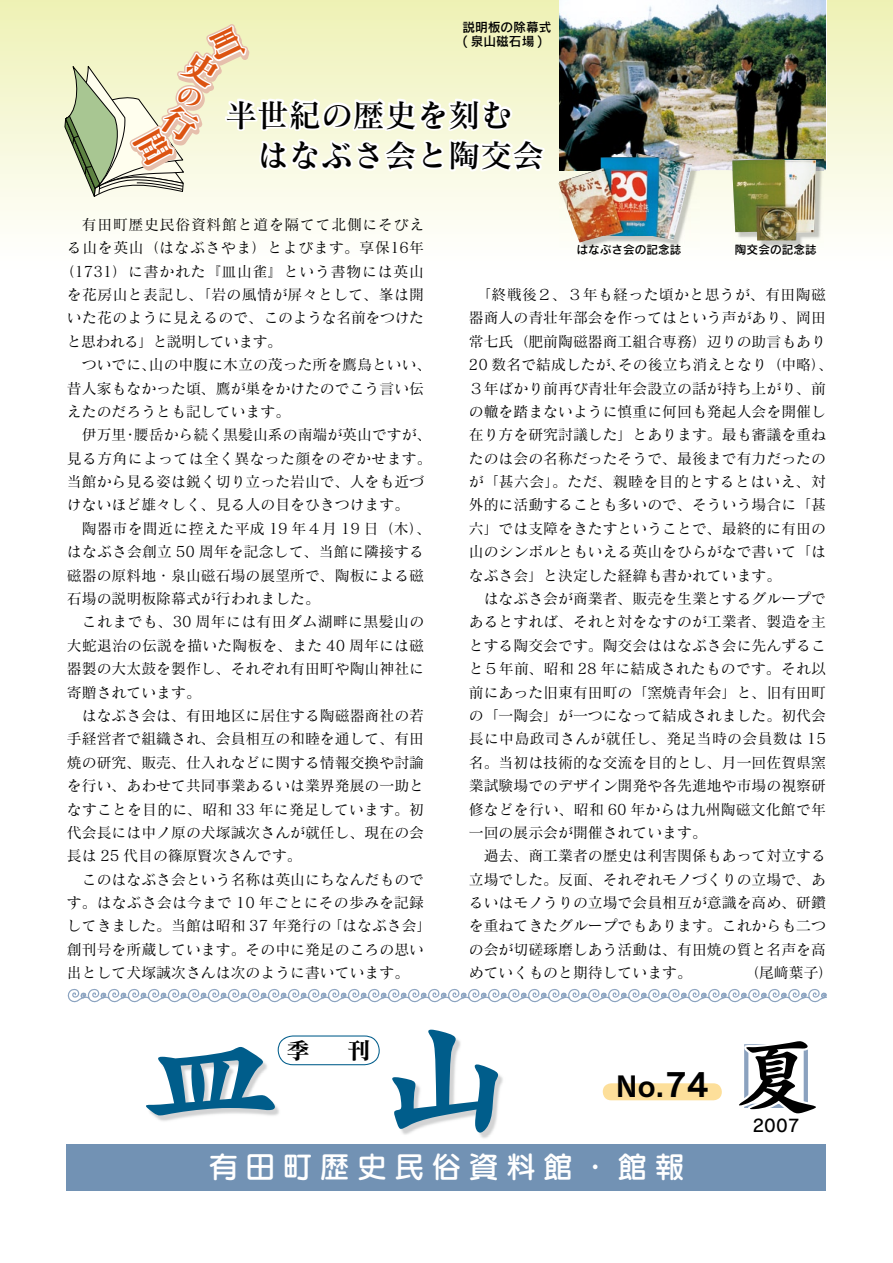
<style>
.page{position:relative;width:893px;height:1263px;background:#fff}
.page>*{position:absolute;margin:0;border:0;box-sizing:border-box;transform-origin:0 0}
.t1{font:138.15px "Greco Std B";color:#005d8b}
.t2{font:85.05px "Greco Std B";color:#000}
.t3{font:31.95px/40.3px "Matisse Pro DB";color:#000}
.t4{font:31.95px "Rodin Pro B";color:#000}
.t5{font:29.7px "Seurat Pro DB";letter-spacing:.25em;color:#fff}
.t6{font:27.6px "Rodin Pro B";color:#000}
.t7{font:23.4px "Matisse Pro B";color:#000}
.t8{font:16.95px "Rodin Pro DB";color:#000}
.t9{font:14.85px/23.4px "Matisse Pro M";color:#000}
.t10{font:14.85px "Matisse Pro M";letter-spacing:.05em;color:#000}
.t11{font:14.85px "Matisse Pro M";letter-spacing:.025em;color:#000}
.t12{font:14.85px "Matisse Pro M";letter-spacing:.04em;color:#000}
.t13{font:14.85px "Matisse Pro M";letter-spacing:.02em;color:#000}
.t14{font:14.85px "Matisse Pro M";letter-spacing:-.04em;color:#000}
.t15{font:12.75px/13.8px "Rodin Pro DB";color:#000}
.t16{font:11.7px "Rodin Pro DB";color:#000}
.s1{font-size:27.6px}
</style>
<div class="page">
<svg style="left:0;top:0;width:893px;height:230px;background:#f6f7d7"></svg>
<img style="left:149px;top:1033px;width:354px;height:105px">
<svg style="left:278px;top:1035px;width:102px;height:30px"></svg>
<div style="left:603px;top:1083px;width:119px;height:17px;background:#fddf9a;border-radius:9px"></div>
<svg style="left:744px;top:1044px;width:64px;height:64px"></svg>
<svg style="left:67px;top:989px;width:759px;height:14px"></svg>
<img style="left:559px;top:0;width:267px;height:170px">
<div style="left:67px;top:1144px;width:759px;height:47px;background:#7292b4"></div>
<img style="left:580px;top:154px;width:119px;height:95px">
<img style="left:558px;top:153px;width:134px;height:90px">
<img style="left:759px;top:160px;width:65px;height:87px">
<img style="left:732px;top:159px;width:84px;height:82px">
<svg style="left:64px;top:0;width:484px;height:230px"></svg>
<p class="t15" style="left:462px;top:20px;width:91px">説明板の除幕式( 泉山磁石場 (</p>
<h3 class="t3" style="left:257px;top:94px;width:289px;text-indent:-32px">半世紀の歴史を刻むはなぶさ会と陶交会</h3>
<p class="t10" style="left:82px;top:215px;width:344px">有田町歴史民俗資料館と道を隔てて北側にそびえ</p>
<p class="t12" style="left:67px;top:238px;width:359px">る山を英山（はなぶさやま）とよびます。享保16年</p>
<p class="t10" style="left:60px;top:262px;width:366px">（1731）に書かれた『皿山雀』という書物には英山</p>
<p class="t11" style="left:67px;top:285px;width:359px">を花房山と表記し、「岩の風情が屏々として、峯は開</p>
<p class="t13" style="left:67px;top:308px;width:359px">いた花のように見えるので、このような名前をつけた</p>
<p class="t14" style="left:67px;top:332px;width:216px">と思われる」と説明しています。</p>
<p class="t9" style="left:149px;top:352px;width:284px">山の中腹に木立の茂った所を鷹鳥といい、</p>
<p class="t9" style="left:82px;top:352px;width:76px">ついでに、</p>
<p class="t9" style="left:67px;top:376px;width:359px">昔人家もなかった頃、鷹が巣をかけたのでこう言い伝</p>
<p class="t9" style="left:67px;top:399px;width:225px">えたのだろうとも記しています。</p>
<p class="t9" style="left:134px;top:423px;width:299px">腰岳から続く黒髪山系の南端が英山ですが、</p>
<p class="t9" style="left:67px;top:423px;width:366px;text-indent:15px">伊万里<br>見る方角によっては全く異なった顔をのぞかせます。当館から見る姿は鋭く切り立った岩山で、人をも近づけないほど雄々しく、見る人の目をひきつけます。</p>
<p class="t9" style="left:67px;top:516px;width:366px;text-indent:15px">陶器市を間近に控えた平成 19 年４月 19 日（木、(はなぶさ会創立 50 周年を記念して、当館に隣接する磁器の原料地・泉山磁石場の展望所で、陶板による磁石場の説明板除幕式が行われました。</p>
<p class="t9" style="left:67px;top:610px;width:359px;text-align:justify;text-indent:15px">これまでも、30 周年には有田ダム湖畔に黒髪山の大蛇退治の伝説を描いた陶板を、また 40 周年には磁器製の大太鼓を製作し、それぞれ有田町や陶山神社に寄贈されています。</p>
<p class="t9" style="left:67px;top:703px;width:359px;text-align:justify;text-indent:15px">はなぶさ会は、有田地区に居住する陶磁器商社の若手経営者で組織され、会員相互の和睦を通して、有田焼の研究、販売、仕入れなどに関する情報交換や討論を行い、あわせて共同事業あるいは業界発展の一助となすことを目的に、昭和 33 年に発足しています。初代会長には中ノ原の犬塚誠次さんが就任し、現在の会長は 25 代目の篠原賢次さんです。</p>
<p class="t9" style="left:82px;top:867px;width:344px">このはなぶさ会という名称は英山にちなんだもので</p>
<p class="t9" style="left:67px;top:890px;width:359px">す。はなぶさ会は今まで 10 年ごとにその歩みを記録</p>
<p class="t9" style="left:327px;top:914px;width:106px">「はなぶさ会「</p>
<p class="t9" style="left:123px;top:423px;width:16px">・</p>
<p class="t9" style="left:67px;top:914px;width:359px">してきました。当館は昭和 37 年発行の<br>創刊号を所蔵しています。その中に発足のころの思い出として犬塚誠次さんは次のように書いています。</p>
<p class="t16" style="left:576px;top:241px;width:107px">はなぶさ会の記念誌</p>
<p class="t16" style="left:735px;top:241px;width:83px">陶交会の記念誌</p>
<p class="t11" style="left:476px;top:285px;width:351px">「終戦後２、３年も経った頃かと思うが、有田陶磁</p>
<p class="t9" style="left:469px;top:306px;width:359px">器商人の青壮年部会を作ってはという声があり、岡田</p>
<p class="t9" style="left:469px;top:329px;width:359px">常七氏（肥前陶磁器商工組合専務）辺りの助言もあり</p>
<p class="t9" style="left:618px;top:352px;width:217px">その後立ち消えとなり（中略、(</p>
<p class="t9" style="left:469px;top:352px;width:359px">20 数名で結成したが、<br>３年ばかり前再び青壮年会設立の話が持ち上がり、前の轍を踏まないように慎重に何回も発起人会を開催し在り方を研究討議した」とあります。最も審議を重ねたのは会の名称だったそうで、最後まで有力だったのが「甚六会」。ただ、親睦を目的とするとはいえ、対外的に活動することも多いので、そういう場合に「甚六」では支障をきたすということで、最終的に有田の山のシンボルともいえる英山をひらがなで書いて「はなぶさ会」と決定した経緯も書かれています。</p>
<p class="t9" style="left:469px;top:586px;width:359px;text-align:justify;text-indent:15px">はなぶさ会が商業者、販売を生業とするグループであるとすれば、それと対をなすのが工業者、製造を主とする陶交会です。陶交会ははなぶさ会に先んずること５年前、昭和 28 年に結成されたものです。それ以前にあった旧東有田町の「窯焼青年会」と、旧有田町の「一陶会」が一つになって結成されました。初代会長に中島政司さんが就任し、発足当時の会員数は 15名。当初は技術的な交流を目的とし、月一回佐賀県窯業試験場でのデザイン開発や各先進地や市場の視察研修などを行い、昭和 60 年からは九州陶磁文化館で年一回の展示会が開催されています。</p>
<p class="t9" style="left:484px;top:844px;width:344px">過去、商工業者の歴史は利害関係もあって対立する</p>
<p class="t9" style="left:469px;top:867px;width:359px">立場でした。反面、それぞれモノづくりの立場で、あ</p>
<p class="t9" style="left:469px;top:890px;width:359px">るいはモノうりの立場で会員相互が意識を高め、研鑽</p>
<p class="t9" style="left:469px;top:914px;width:359px">を重ねてきたグループでもあります。これからも二つ</p>
<p class="t9" style="left:469px;top:937px;width:359px">の会が切磋琢磨しあう活動は、有田焼の質と名声を高</p>
<p class="t9" style="left:744px;top:961px;width:91px">（尾﨑葉子(</p>
<p class="t9" style="left:469px;top:961px;width:225px">めていくものと期待しています。</p>
<h3 class="t7" style="left:347px;top:1035px;width:25px">刊</h3>
<h1 class="t1" style="left:375px;top:988px;width:140px">山</h1>
<h3 class="t7" style="left:286px;top:1035px;width:25px">季</h3>
<h1 class="t1" style="left:141px;top:988px;width:140px">皿</h1>
<h2 class="t2" style="left:733px;top:1019px;width:87px">夏</h2>
<h3 class="t4" style="left:655px;top:1063px;width:55px"><span class="s1">.</span>74</h3>
<h3 class="t6" style="left:616px;top:1068px;width:41px">No</h3>
<p class="t8" style="left:753px;top:1114px;width:48px">2007</p>
<h3 class="t5" style="left:208px;top:1147px;width:478px">有田町歴史民俗資料館・館報</h3>
</div>
